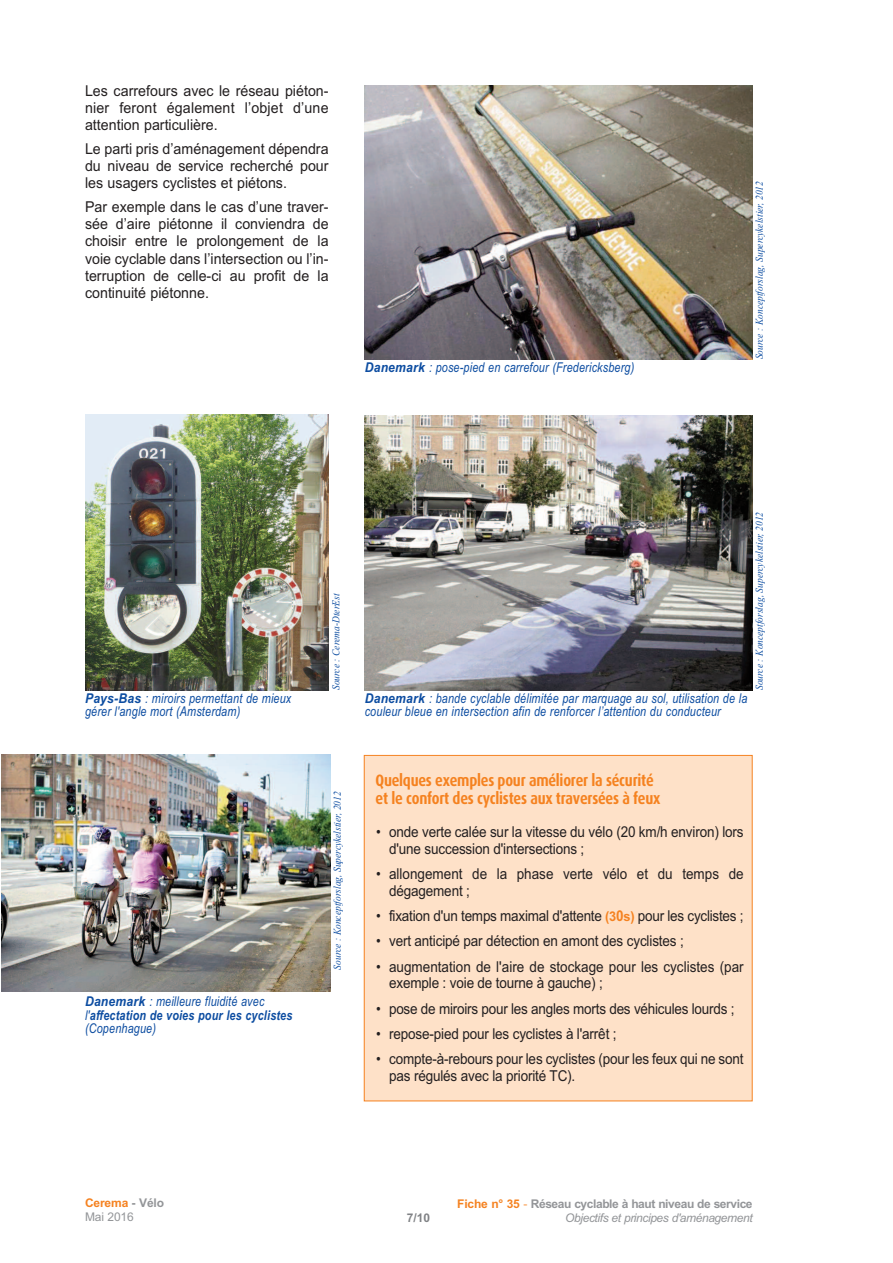
<style>
.page{position:relative;width:893px;height:1263px;background:#fff}
.page>*{position:absolute;margin:0;border:0;box-sizing:border-box;transform-origin:0 0}
.t1{font:700 16.5px/18px "Dax OT";letter-spacing:-.015em;color:#f58220;scale:.85 1}
.t2{font:15px/16.8px "Arial";letter-spacing:-.01em;color:#231f20;scale:.9 1}
.t3{font:15px/17.1px "Arial";letter-spacing:-.01em;color:#231f20;text-align:justify;scale:.95 1}
.t4{font:italic 13.5px/13.5px "Arial";letter-spacing:.015em;color:#0d4da1;scale:.8 1}
.t5{font:italic 700 13.5px/13.5px "Arial";letter-spacing:.015em;color:#0d4da1;scale:.9 1}
.t6{font:700 12px/14.4px "Arial";letter-spacing:-.035em;color:#939598;text-align:right}
.t7{font:12px/13.5px "Arial";letter-spacing:-.01em;color:#939598}
.t8{font:700 12px "Arial";color:#808285}
.t9{font:italic 10.5px "Times New Roman";color:#0d4da1;scale:.9 1}
.s1{font-weight:700}
.s2{font-weight:400}
.s3{font-weight:700;font-size:13.5px;color:#f58220}
.s4{font-weight:700;color:#f58220}
.s5{color:#f58220}
.s6{color:#fbbb85}
.s7{font-weight:400;font-style:italic}
</style>
<div class="page">
<img style="left:364px;top:85px;width:389px;height:274px">
<img style="left:364px;top:416px;width:389px;height:274px">
<div style="left:365px;top:756px;width:387px;height:344px;background:#fee1c8"></div>
<div style="left:364px;top:755px;width:389px;height:346px;border:1px solid #f58220"></div>
<img style="left:2px;top:755px;width:329px;height:237px">
<img style="left:85px;top:414px;width:244px;height:276px">
<p class="t3" style="left:85px;top:82px;width:258px">Les carrefours avec le réseau piéton&shy;nier feront également l’objet d’une attention particulière.</p>
<p class="t3" style="left:85px;top:140px;width:258px">Le parti pris d’aménagement dépendra du niveau de service recherché pour les usagers cyclistes et piétons.</p>
<p class="t3" style="left:85px;top:198px;width:258px">Par exemple dans le cas d’une traver&shy;sée d’aire piétonne il conviendra de choisir entre le prolongement de la voie cyclable dans l’intersection ou l’in&shy;terruption de celle-ci au profit de la continuité piétonne.</p>
<p class="t4" style="left:365px;top:361px;width:338px"><span class="s1">Danemark</span> : pose-pied en carrefour (Fredericksberg)</p>
<p class="t9" style="left:753px;top:359px;width:199px;rotate:-90deg">Source : Konceptforslag, Supercykelstier, 2012</p>
<p class="t4" style="left:85px;top:691px;width:259px"><span class="s1">Pays-Bas</span> : miroirs permettant de mieux gérer l'angle mort (Amsterdam)</p>
<p class="t5" style="left:85px;top:995px;width:232px">Danemark <span class="s2">: meilleure fluidité avec l'</span>affectation de voies pour les cyclistes <span class="s2">(Copenhague)</span></p>
<p class="t9" style="left:330px;top:690px;width:109px;rotate:-90deg">Source : Cerema-DterEst</p>
<p class="t4" style="left:365px;top:691px;width:480px"><span class="s1">Danemark</span> : bande cyclable délimitée par marquage au sol, utilisation de la couleur bleue en intersection afin de renforcer l’attention du conducteur</p>
<p class="t9" style="left:753px;top:690px;width:199px;rotate:-90deg">Source : Konceptforslag, Supercykelstier, 2012</p>
<p class="t9" style="left:331px;top:969px;width:199px;rotate:-90deg">Source : Konceptforslag, Supercykelstier, 2012</p>
<p class="t1" style="left:375px;top:773px;width:337px">Quelques exemples pour améliorer la sécurité et le confort des cyclistes aux traversées à feux</p>
<p class="t2" style="left:389px;top:823px;width:395px;text-indent:-13px">• onde verte calée sur la vitesse du vélo (20 km/h environ) lors d'une succession d'intersections ;</p>
<p class="t2" style="left:389px;top:865px;width:395px;text-indent:-13px">• allongement de la phase verte vélo et du temps de dégagement ;</p>
<p class="t2" style="left:376px;top:907px;width:410px">• fixation d'un temps maximal d'attente <span class="s3">(3</span><span class="s4">0</span><span class="s3">s)</span> pour les cyclistes ;</p>
<p class="t2" style="left:376px;top:933px;width:343px">• vert anticipé par détection en amont des cyclistes ;</p>
<p class="t2" style="left:389px;top:958px;width:395px;text-indent:-13px">• augmentation de l'aire de stockage pour les cyclistes (par exemple : voie de tourne à gauche) ;</p>
<p class="t2" style="left:376px;top:1000px;width:399px">• pose de miroirs pour les angles morts des véhicules lourds ;</p>
<p class="t2" style="left:376px;top:1025px;width:268px">• repose-pied pour les cyclistes à l'arrêt ;</p>
<p class="t2" style="left:389px;top:1051px;width:395px;text-indent:-13px">• compte-à-rebours pour les cyclistes (pour les feux qui ne sont pas régulés avec la priorité TC).</p>
<p class="t7" style="left:85px;top:1196px;width:81px"><span class="s4">Cerema</span> <span class="s1">- Vélo<br></span>Mai 2016</p>
<p class="t8" style="left:407px;top:1211px;width:25px">7/10</p>
<p class="t6" style="left:457px;top:1196px;width:297px"><span class="s5">Fiche n° 35</span> <span class="s6">-</span> Réseau cyclable à haut niveau de service<br><span class="s7">Objectifs et principes d'aménagement</span></p>
</div>
